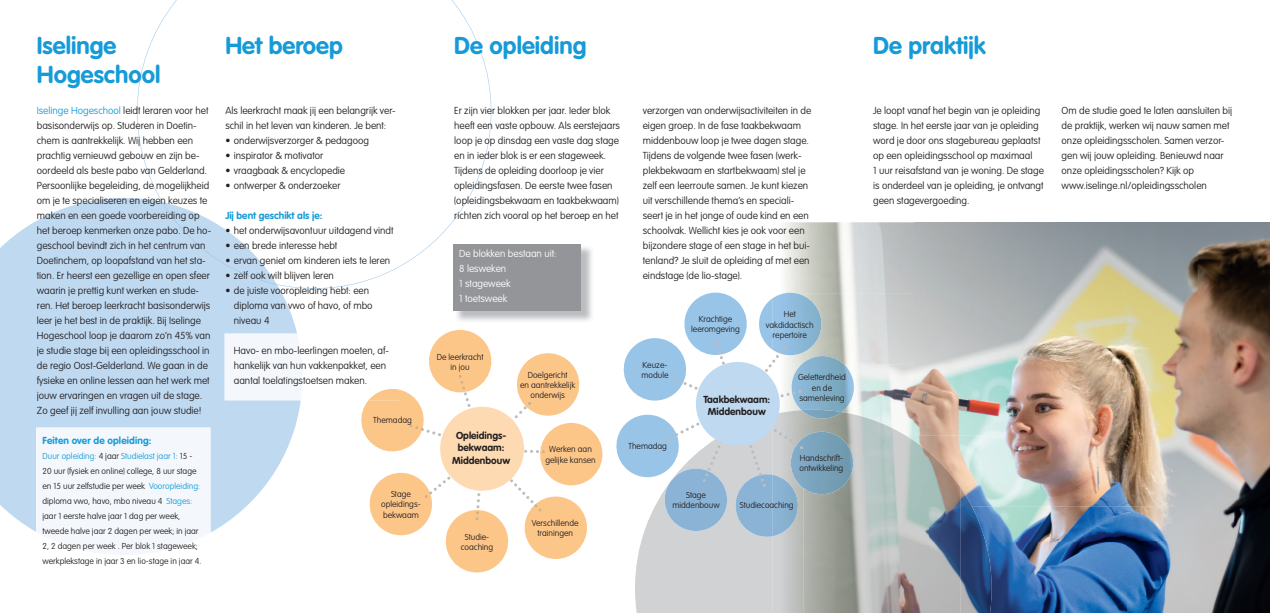
<style>
.page{position:relative;width:1270px;height:613px;background:#fff}
.page>*{position:absolute;margin:0;border:0;box-sizing:border-box;transform-origin:0 0}
.t1{font:700 24px/28.8px "VAG Rounded Std";color:#169bd8}
.t2{font:100 10px/15px "VAG Rounded Std";color:#231f20}
.t3{font:700 10px/12px "VAG Rounded Std";color:#231f20;text-align:center}
.t4{font:100 10px/15px "VAG Rounded Std";color:#fff}
.t5{font:700 10px "VAG Rounded Std";color:#169bd8}
.t6{font:100 8.5px/10.2px "VAG Rounded Std";color:#231f20;text-align:center}
.s1{color:#169bd8}
</style>
<div class="page">
<img style="left:784px;top:222px;width:486px;height:142px">
<img style="left:856px;top:364px;width:414px;height:71px">
<img style="left:918px;top:435px;width:245px;height:35px">
<img style="left:1163px;top:435px;width:107px;height:71px">
<img style="left:960px;top:470px;width:203px;height:36px">
<img style="left:992px;top:506px;width:242px;height:35px">
<img style="left:1234px;top:506px;width:36px;height:106px">
<img style="left:992px;top:541px;width:243px;height:71px">
<div style="left:0;top:198px;width:301px;height:334px;background:#bfd9f1"></div>
<img style="left:455px;top:247px;width:137px;height:74px">
<div style="left:454px;top:243px;width:127px;height:67px;background:#939598"></div>
<div style="left:36px;top:427px;width:174px;height:128px;background:#f4f8fc"></div>
<img style="left:803px;top:410px;width:115px;height:33px">
<img style="left:835px;top:443px;width:94px;height:169px">
<img style="left:929px;top:452px;width:31px;height:160px">
<img style="left:803px;top:494px;width:32px;height:118px">
<img style="left:960px;top:487px;width:32px;height:125px">
<svg style="left:137px;top:0;width:354px;height:288px"></svg>
<svg style="left:162px;top:202px;width:115px;height:82px"></svg>
<svg style="left:225px;top:330px;width:378px;height:242px"></svg>
<img style="left:803px;top:292px;width:22px;height:63px">
<img style="left:803px;top:356px;width:53px;height:56px">
<img style="left:803px;top:409px;width:39px;height:9px">
<img style="left:803px;top:431px;width:53px;height:63px">
<svg style="left:616px;top:292px;width:187px;height:320px"></svg>
<div style="left:696px;top:362px;width:84px;height:83px;background:#bfd9f1;border-radius:50%"></div>
<h1 class="t1" style="left:37px;top:32px;width:125px">Iselinge<br>Hogeschool</h1>
<p class="t2" style="left:37px;top:103px;width:176px"><span class="s1">Iselinge Hogeschool</span> leidt leraren voor het basisonderwijs op. Studeren in Doetin&shy;chem is aantrekkelijk. Wij hebben een prachtig vernieuwd gebouw en zijn be&shy;oordeeld als beste pabo van Gelderland.<br>Persoonlijke begeleiding, de mogelijkheid om je te specialiseren en eigen keuzes te maken en een goede voorbereiding op het beroep kenmerken onze pabo. De ho&shy;geschool bevindt zich in het centrum van Doetinchem, op loopafstand van het sta&shy;tion. Er heerst een gezellige en open sfeer waarin je prettig kunt werken en stude&shy;ren. Het beroep leerkracht basisonderwijs leer je het best in de praktijk. Bij Iselinge Hogeschool loop je daarom zo’n 45% van je studie stage bij een opleidingsschool in de regio Oost-Gelderland. We gaan in de fysieke en online lessen aan het werk met jouw ervaringen en vragen uit de stage.<br>Zo geef jij zelf invulling aan jouw studie!</p>
<p class="t5" style="left:43px;top:434px;width:110px">Feiten over de opleiding:</p>
<p class="t6" style="left:43px;top:448px;width:160px;line-height:15px;text-align:left"><span class="s1">Duur opleiding:</span> 4 jaar <span class="s1">Studielast jaar 1:</span> 15 - 20 uur (fysiek en online) college, 8 uur stage en 15 uur zelfstudie per week <span class="s1">Vooropleiding: </span>diploma vwo, havo, mbo niveau 4 <span class="s1">Stages: </span>jaar 1 eerste halve jaar 1 dag per week, tweede halve jaar 2 dagen per week; in jaar 2, 2 dagen per week . Per blok 1 stageweek; werkplekstage in jaar 3 en lio-stage in jaar 4.</p>
<h1 class="t1" style="left:225px;top:32px;width:119px">Het beroep</h1>
<h1 class="t1" style="left:454px;top:32px;width:134px">De opleiding</h1>
<p class="t2" style="left:225px;top:103px;width:172px">Als leerkracht maak jij een belangrijk ver&shy;schil in het leven van kinderen. Je bent:</p>
<p class="t2" style="left:225px;top:133px;width:145px">• onderwijsverzorger &amp; pedagoog</p>
<p class="t2" style="left:225px;top:148px;width:99px">• inspirator &amp; motivator</p>
<p class="t2" style="left:225px;top:163px;width:121px">• vraagbaak &amp; encyclopedie</p>
<p class="t2" style="left:225px;top:178px;width:117px">• ontwerper &amp; onderzoeker</p>
<p class="t5" style="left:225px;top:209px;width:99px">Jij bent geschikt als je:</p>
<p class="t2" style="left:225px;top:223px;width:170px">• het onderwijsavontuur uitdagend vindt</p>
<p class="t2" style="left:225px;top:238px;width:114px">• een brede interesse hebt</p>
<p class="t2" style="left:225px;top:253px;width:166px">• ervan geniet om kinderen iets te leren</p>
<p class="t2" style="left:225px;top:268px;width:110px">• zelf ook wilt blijven leren</p>
<p class="t2" style="left:234px;top:283px;width:140px;text-indent:-8px">• de juiste vooropleiding hebt: een diploma van vwo of havo, of mbo niveau 4</p>
<p class="t2" style="left:234px;top:343px;width:157px">Havo- en mbo-leerlingen moeten, af&shy;hankelijk van hun vakkenpakket, een aantal toelatingstoetsen maken.</p>
<p class="t6" style="left:437px;top:351px;width:48px">De leerkracht in jou</p>
<p class="t2" style="left:454px;top:103px;width:167px">Er zijn vier blokken per jaar. Ieder blok heeft een vaste opbouw. Als eerstejaars loop je op dinsdag een vaste dag stage en in ieder blok is er een stageweek.<br>Tijdens de opleiding doorloop je vier opleidingsfasen. De eerste twee fasen (opleidingsbekwaam en taakbekwaam) richten zich vooral op het beroep en het</p>
<p class="t2" style="left:643px;top:103px;width:170px">verzorgen van onderwijsactiviteiten in de eigen groep. In de fase taakbekwaam middenbouw loop je twee dagen stage.<br>Tijdens de volgende twee fasen (werk&shy;plekbekwaam en startbekwaam) stel je zelf een leerroute samen. Je kunt kiezen uit verschillende thema’s en speciali&shy;seert je in het jonge of oude kind en een schoolvak. Wellicht kies je ook voor een bijzondere stage of een stage in het bui&shy;tenland? Je sluit de opleiding af met een eindstage (de lio-stage).</p>
<p class="t4" style="left:459px;top:246px;width:99px">De blokken bestaan uit:<br>8 lesweken<br>1 stageweek<br>1 toetsweek</p>
<p class="t6" style="left:766px;top:309px;width:49px">Het vakdidactisch repertoire</p>
<p class="t6" style="left:798px;top:372px;width:49px">Geletterdheid en de samenleving</p>
<p class="t6" style="left:691px;top:314px;width:50px">Krachtige leeromgeving</p>
<p class="t6" style="left:641px;top:359px;width:29px;text-align:left">Keuze&shy;module</p>
<p class="t6" style="left:520px;top:369px;width:57px">Doelgericht<br>en aantrekkelijk onderwijs</p>
<p class="t3" style="left:703px;top:393px;width:68px">Taakbekwaam:<br>Middenbouw</p>
<p class="t6" style="left:373px;top:415px;width:40px">Themadag</p>
<p class="t6" style="left:381px;top:489px;width:41px">Stage opleidings&shy;bekwaam</p>
<p class="t3" style="left:452px;top:430px;width:59px">Opleidings&shy;bekwaam:<br>Middenbouw</p>
<p class="t6" style="left:545px;top:444px;width:52px">Werken aan gelijke kansen</p>
<p class="t6" style="left:461px;top:531px;width:34px">Studie&shy;coaching</p>
<p class="t6" style="left:532px;top:518px;width:48px">Verschillende trainingen</p>
<p class="t6" style="left:628px;top:441px;width:40px">Themadag</p>
<p class="t6" style="left:672px;top:490px;width:49px">Stage middenbouw</p>
<p class="t6" style="left:799px;top:453px;width:45px;text-align:left">Handschrift&shy;ontwikkeling</p>
<p class="t6" style="left:740px;top:499px;width:55px">Studiecoaching</p>
<h1 class="t1" style="left:873px;top:32px;width:114px">De praktijk</h1>
<p class="t2" style="left:873px;top:103px;width:172px">Je loopt vanaf het begin van je opleiding stage. In het eerste jaar van je opleiding word je door ons stagebureau geplaatst op een opleidingsschool op maximaal<br>1 uur reisafstand van je woning. De stage is onderdeel van je opleiding, je ontvangt geen stagevergoeding.</p>
<p class="t2" style="left:1062px;top:103px;width:172px">Om de studie goed te laten aansluiten bij de praktijk, werken wij nauw samen met onze opleidingsscholen. Samen verzor&shy;gen wij jouw opleiding. Benieuwd naar onze opleidingsscholen? Kijk op www.iselinge.nl/opleidingsscholen</p>
</div>
